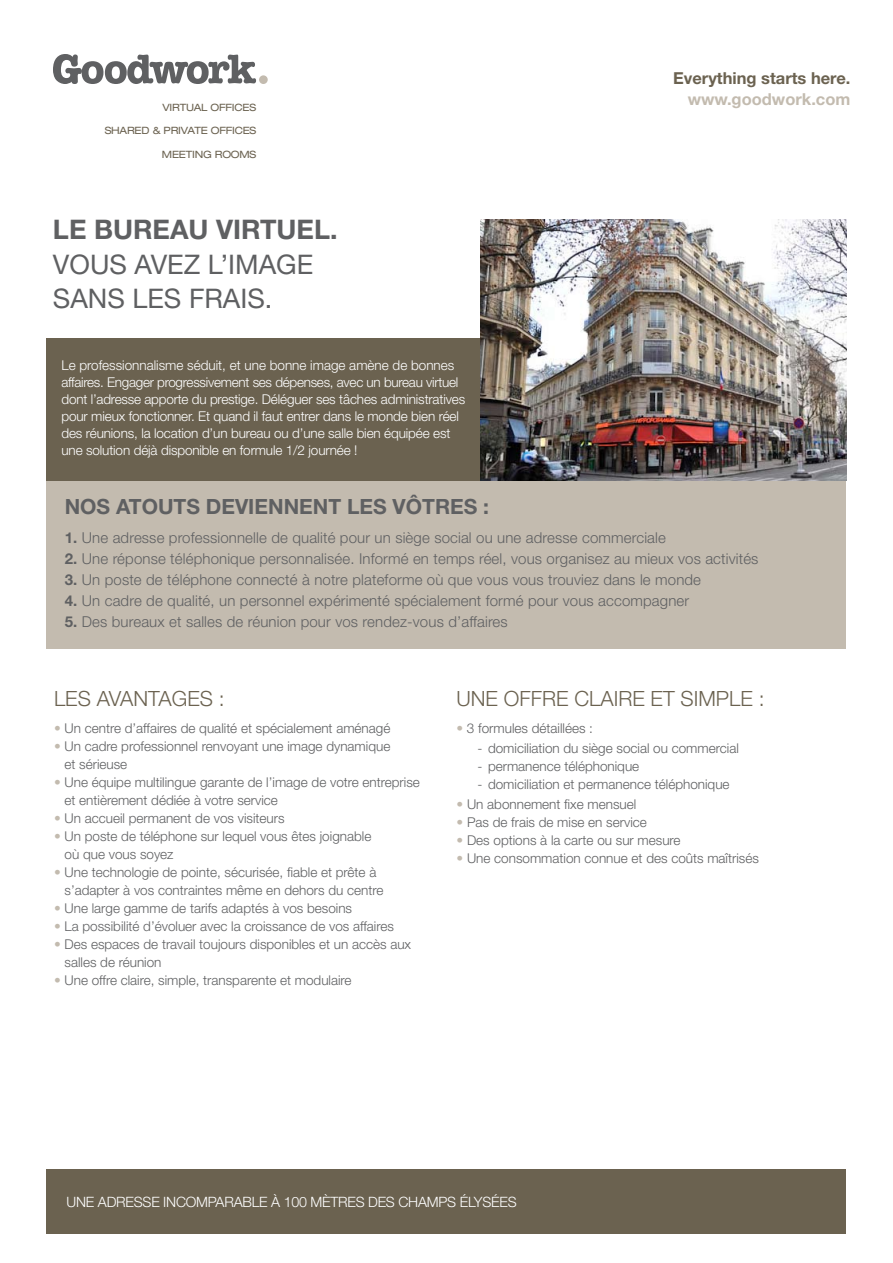
<style>
.page{position:relative;width:893px;height:1263px;background:#fff}
.page>*{position:absolute;margin:0;border:0;box-sizing:border-box;transform-origin:0 0}
.t1{font:27px/34.5px "Helvetica Neue LT Std";color:#5f6062}
.t2{font:700 27px "Helvetica Neue LT Std";color:#5f6062}
.t3{font:300 21px "Helvetica Neue LT Std";color:#6b6250}
.t4{font:700 21px "Helvetica Neue LT Std";color:#5f6062}
.t5{font:700 16.5px "Helvetica Neue LT Std";color:#6b6250}
.t6{font:700 16.5px "Helvetica Neue LT Std";color:#c3bbaf}
.t7{font:300 15px "Helvetica Neue LT Std";letter-spacing:.01em;color:#5f6062}
.t8{font:300 14.25px "Helvetica Neue LT Std";letter-spacing:-.015em;color:#fff}
.t9{font:300 13.5px/18px "Helvetica Neue LT Std";color:#5f6062}
.t10{font:300 13.5px/17px "Helvetica Neue LT Std";letter-spacing:-.01em;color:#fff}
.t11{font:expanded 10.05px "Helvetica Neue LT Std";letter-spacing:-.02em;color:#6b6250}
.s1{font-weight:700}
.s2{color:#c3bbaf}
</style>
<div class="page">
<div style="left:47px;top:479px;width:799px;height:169px;background:#c3bbaf"></div>
<div style="left:47px;top:338px;width:442px;height:142px;background:#6b6250"></div>
<div style="left:47px;top:1169px;width:799px;height:65px;background:#6b6250"></div>
<svg style="left:53px;top:54px;width:203px;height:30px"></svg>
<div style="left:259px;top:75px;width:9px;height:9px;background:#c3bbaf;border-radius:50%"></div>
<img style="left:480px;top:220px;width:366px;height:260px">
<p class="t11" style="left:163px;top:102px;width:95px">VIRTUAL OFFICES</p>
<p class="t11" style="left:105px;top:125px;width:153px">SHARED &amp; PRIVATE OFFICES</p>
<p class="t11" style="left:162px;top:148px;width:96px">MEETING ROOMS</p>
<h1 class="t2" style="left:53px;top:213px;width:286px">LE BUREAU VIRTUEL.</h1>
<h1 class="t1" style="left:53px;top:246px;width:262px">VOUS AVEZ L’IMAGE<br>SANS LES FRAIS.</h1>
<p class="t10" style="left:61px;top:356px;width:405px">Le professionnalisme séduit, et une bonne image amène de bonnes affaires. Engager progressivement ses dépenses, avec un bureau virtuel dont l’adresse apporte du prestige. Déléguer ses tâches administratives pour mieux fonctionner. Et quand il faut entrer dans le monde bien réel des réunions, la location d’un bureau ou d’une salle bien équipée est une solution déjà disponible en formule 1/2 journée !</p>
<p class="t5" style="left:673px;top:68px;width:179px">Everything starts here.</p>
<p class="t6" style="left:688px;top:89px;width:164px">www.goodwork.com</p>
<h2 class="t4" style="left:65px;top:493px;width:171px">Nos atouts deviennent</h2>
<h2 class="t4" style="left:347px;top:493px;width:90px">les vôtre</h2>
<h2 class="t4" style="left:464px;top:493px;width:27px">s :</h2>
<p class="t7" style="left:65px;top:529px;width:603px"><span class="s1">1.</span> Une adresse professionnelle de qualité pour un siège social ou une adresse commerciale</p>
<p class="t7" style="left:65px;top:550px;width:695px"><span class="s1">2.</span> Une réponse téléphonique personnalisée. Informé en temps réel, vous organisez au mieux vos activités</p>
<p class="t7" style="left:65px;top:571px;width:638px"><span class="s1">3.</span> Un poste de téléphone connecté à notre plateforme où que vous vous trouviez dans le monde</p>
<p class="t7" style="left:65px;top:592px;width:626px"><span class="s1">4.</span> Un cadre de qualité, un personnel expérimenté spécialement formé pour vous accompagner</p>
<p class="t7" style="left:65px;top:613px;width:445px"><span class="s1">5.</span> Des bureaux et salles de réunion pour vos rendez-vous d’affaires</p>
<h2 class="t3" style="left:54px;top:686px;width:172px">Les avantages :</h2>
<p class="t9" style="left:54px;top:718px;width:338px"><span class="s2">•</span> Un centre d’affaires de qualité et spécialement aménagé</p>
<p class="t9" style="left:65px;top:736px;width:327px;text-indent:-11px"><span class="s2">•</span> Un cadre professionnel renvoyant une image dynamique et sérieuse</p>
<p class="t9" style="left:65px;top:772px;width:357px;text-indent:-11px"><span class="s2">•</span> Une équipe multilingue garante de l’image de votre entreprise et entièrement dédiée à votre service</p>
<p class="t9" style="left:54px;top:808px;width:232px"><span class="s2">•</span> Un accueil permanent de vos visiteurs</p>
<p class="t9" style="left:65px;top:826px;width:308px;text-indent:-11px"><span class="s2">•</span> Un poste de téléphone sur lequel vous êtes joignable où que vous soyez</p>
<p class="t9" style="left:65px;top:862px;width:320px;text-indent:-11px"><span class="s2">•</span> Une technologie de pointe, sécurisée, fiable et prête à s’adapter à vos contraintes même en dehors du centre</p>
<p class="t9" style="left:54px;top:898px;width:300px"><span class="s2">•</span> Une large gamme de tarifs adaptés à vos besoins</p>
<p class="t9" style="left:54px;top:916px;width:341px"><span class="s2">•</span> La possibilité d’évoluer avec la croissance de vos affaires</p>
<p class="t9" style="left:65px;top:934px;width:348px;text-indent:-11px"><span class="s2">•</span> Des espaces de travail toujours disponibles et un accès aux salles de réunion</p>
<p class="t9" style="left:54px;top:970px;width:299px"><span class="s2">•</span> Une offre claire, simple, transparente et modulaire</p>
<h2 class="t3" style="left:456px;top:686px;width:310px">Une offre claire et simple :</h2>
<p class="t9" style="left:456px;top:718px;width:138px"><span class="s2">•</span> 3 formules détaillées :</p>
<p class="t9" style="left:477px;top:738px;width:263px">- domiciliation du siège social ou commercial</p>
<p class="t9" style="left:477px;top:756px;width:163px">- permanence téléphonique</p>
<p class="t9" style="left:477px;top:774px;width:254px">- domiciliation et permanence téléphonique</p>
<p class="t9" style="left:456px;top:795px;width:181px"><span class="s2">•</span> Un abonnement fixe mensuel</p>
<p class="t9" style="left:456px;top:813px;width:192px"><span class="s2">•</span> Pas de frais de mise en service</p>
<p class="t9" style="left:456px;top:831px;width:226px"><span class="s2">•</span> Des options à la carte ou sur mesure</p>
<p class="t9" style="left:456px;top:849px;width:304px"><span class="s2">•</span> Une consommation connue et des coûts maîtrisés</p>
<p class="t8" style="left:67px;top:1193px;width:451px">Une adresse incomparable à 100 mètres des Champs élysées</p>
</div>
